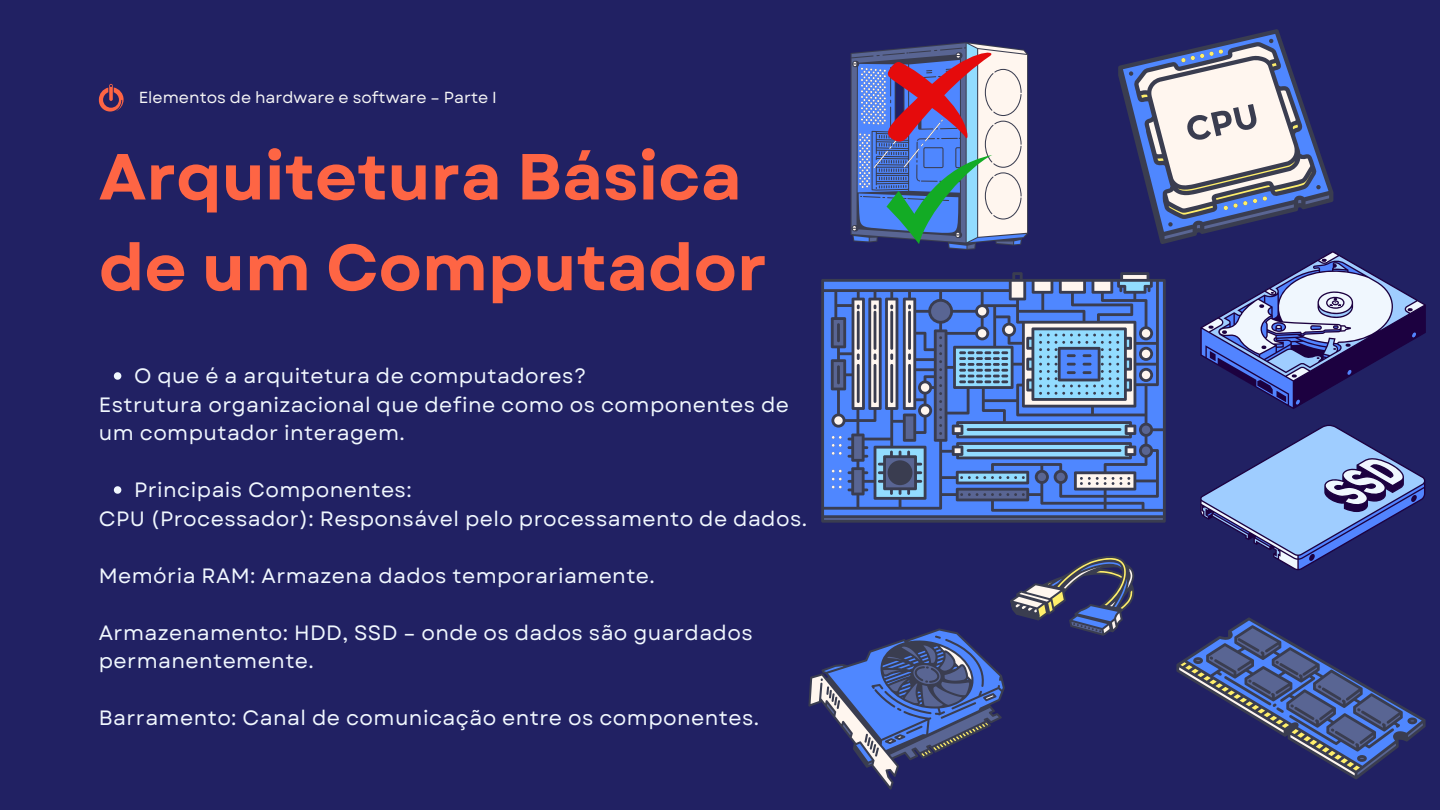
<style>
.page{position:relative;width:1440px;height:810px;background:#212163}
.page>*{position:absolute;margin:0;border:0;box-sizing:border-box;transform-origin:0 0}
.t1{font:700 65px/90.8px "Garet";color:#fe6544}
.t2{font:20.7px/28.5px "Garet";letter-spacing:.02em;color:#f0f7fe}
.t3{font:16px "Garet";color:#f5f5f5}
</style>
<div class="page">
<svg style="left:99px;top:84px;width:25px;height:28px"></svg>
<svg style="left:1118px;top:29px;width:215px;height:215px"></svg>
<svg style="left:821px;top:272px;width:345px;height:251px;fill:#3a3d53"></svg>
<svg style="left:832px;top:275px;width:318px;height:27px;background:#546fb3"></svg>
<svg style="left:824px;top:302px;width:339px;height:218px;background:#5d7fbd"></svg>
<svg style="left:1176px;top:617px;width:250px;height:162px"></svg>
<svg style="left:1200px;top:251px;width:226px;height:158px"></svg>
<svg style="left:1200px;top:425px;width:225px;height:145px"></svg>
<svg style="left:808px;top:556px;width:326px;height:234px"></svg>
<svg style="left:851px;top:42px;width:177px;height:208px;background:#8288ac"></svg>
<svg style="left:114px;top:372px;width:7px;height:8px"></svg>
<svg style="left:114px;top:486px;width:7px;height:8px"></svg>
<p class="t3" style="left:139px;top:85px;width:360px">Elementos de hardware e software – Parte I</p>
<p class="t1" style="left:99px;top:132px;width:669px">Arquitetura Básica de um Computador</p>
<p class="t2" style="left:134px;top:362px;width:454px">O que é a arquitetura de computadores?</p>
<p class="t2" style="left:99px;top:391px;width:692px">Estrutura organizacional que define como os componentes de um computador interagem.</p>
<p class="t2" style="left:134px;top:476px;width:279px">Principais Componentes:</p>
<p class="t2" style="left:99px;top:505px;width:710px">CPU (Processador): Responsável pelo processamento de dados.</p>
<h1 class="t2" style="left:99px;top:562px;width:558px">Memória RAM: Armazena dados temporariamente.</h1>
<p class="t2" style="left:99px;top:619px;width:655px">Armazenamento: HDD, SSD – onde os dados são guardados permanentemente.</p>
<p class="t2" style="left:99px;top:704px;width:662px">Barramento: Canal de comunicação entre os componentes.</p>
</div>
